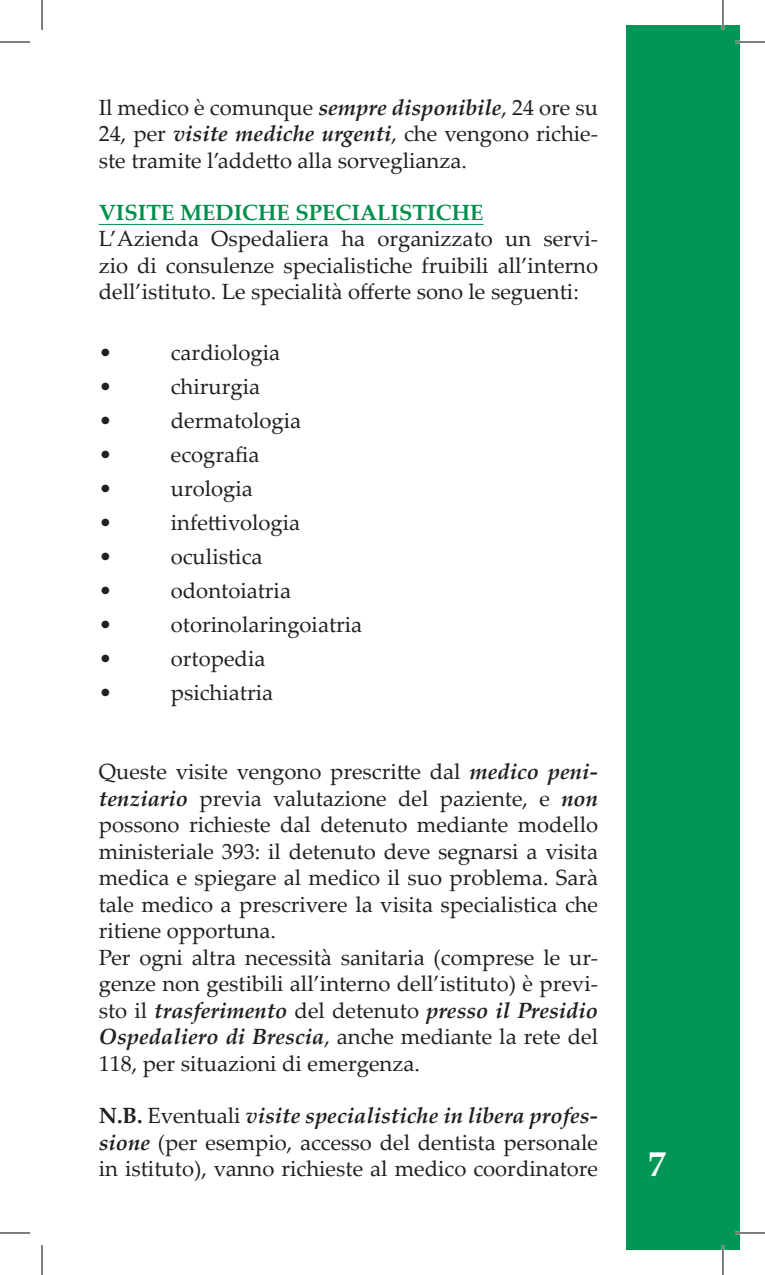
<style>
.page{position:relative;width:765px;height:1275px;background:#fff}
.page>*{position:absolute;margin:0;border:0;box-sizing:border-box;transform-origin:0 0}
.t1{font:700 36px "Palatino Linotype";color:#fff}
.t2{font:22px/26.4px "Palatino Linotype";color:#231f20;text-align:justify}
.t3{font:700 22px "Palatino Linotype";color:#008f4d}
.s1{font-weight:700;font-style:italic}
.s2{font-weight:700}
</style>
<div class="page">
<div style="left:626px;top:25px;width:113px;height:1225px;background:#019656"></div>
<hr style="left:99px;top:224px;width:384px;height:1px;background:#008f4d">
<hr style="left:734px;top:41px;width:30px;height:2px;background:#fff">
<hr style="left:734px;top:1231px;width:30px;height:3px;background:#fff">
<hr style="left:721px;top:0;width:3px;height:30px;background:#fff">
<hr style="left:721px;top:1245px;width:3px;height:30px;background:#fff">
<hr style="left:0;top:42px;width:30px;height:1px;background:#000">
<hr style="left:734px;top:42px;width:30px;height:1px;background:#000">
<hr style="left:0;top:1232px;width:30px;height:1px;background:#000">
<hr style="left:734px;top:1232px;width:30px;height:1px;background:#000">
<hr style="left:42px;top:0;width:1px;height:30px;background:#000">
<hr style="left:42px;top:1245px;width:1px;height:30px;background:#000">
<hr style="left:722px;top:0;width:1px;height:30px;background:#000">
<hr style="left:722px;top:1245px;width:1px;height:30px;background:#000">
<p class="t2" style="left:99px;top:93px;width:500px">Il medico è comunque <span class="s1">sempre disponibile</span>, 24 ore su 24, per <span class="s1">visite mediche urgenti</span>, che vengono richie&shy;ste tramite l’addetto alla sorveglianza.</p>
<p class="t3" style="left:99px;top:197px;width:52px">VISITE</p>
<p class="t3" style="left:180px;top:197px;width:37px">MEDIC</p>
<p class="t3" style="left:258px;top:197px;width:224px">HE SPECIALISTICHE</p>
<p class="t2" style="left:99px;top:225px;width:500px">L’Azienda Ospedaliera ha organizzato un servi&shy;zio di consulenze specialistiche fruibili all’interno dell’istituto. Le specialità offerte sono le seguenti:</p>
<p class="t2" style="left:99px;top:338px;width:15px">•</p>
<p class="t2" style="left:171px;top:338px;width:111px">cardiologia</p>
<p class="t2" style="left:99px;top:372px;width:15px">•</p>
<p class="t2" style="left:171px;top:372px;width:91px">chirurgia</p>
<p class="t2" style="left:99px;top:406px;width:15px">•</p>
<p class="t2" style="left:171px;top:406px;width:132px">dermatologia</p>
<p class="t2" style="left:99px;top:440px;width:15px">•</p>
<p class="t2" style="left:171px;top:440px;width:90px">ecografia</p>
<p class="t2" style="left:99px;top:474px;width:15px">•</p>
<p class="t2" style="left:171px;top:474px;width:84px">urologia</p>
<p class="t2" style="left:99px;top:508px;width:15px">•</p>
<p class="t2" style="left:171px;top:508px;width:131px">infettivologia</p>
<p class="t2" style="left:99px;top:542px;width:15px">•</p>
<p class="t2" style="left:171px;top:542px;width:93px">oculistica</p>
<p class="t2" style="left:99px;top:576px;width:15px">•</p>
<p class="t2" style="left:171px;top:576px;width:122px">odontoiatria</p>
<p class="t2" style="left:99px;top:611px;width:15px">•</p>
<p class="t2" style="left:171px;top:611px;width:193px">otorinolaringoiatria</p>
<p class="t2" style="left:99px;top:645px;width:15px">•</p>
<p class="t2" style="left:171px;top:645px;width:96px">ortopedia</p>
<p class="t2" style="left:99px;top:679px;width:15px">•</p>
<p class="t2" style="left:171px;top:679px;width:104px">psichiatria</p>
<p class="t2" style="left:99px;top:758px;width:500px;text-align:left">Queste visite vengono prescritte dal <span class="s1">medico peni&shy;tenziario</span> previa valutazione del paziente, e <span class="s1">non </span>possono richieste dal detenuto mediante modello ministeriale 393: il detenuto deve segnarsi a visita medica e spiegare al medico il suo problema. Sarà tale medico a prescrivere la visita specialistica che ritiene opportuna.<br>Per ogni altra necessità sanitaria (comprese le ur&shy;genze non gestibili all’interno dell’istituto) è previ&shy;sto il <span class="s1">trasferimento</span> del detenuto <span class="s1">presso il Presidio Ospedaliero di Brescia</span>, anche mediante la rete del 118, per situazioni di emergenza.</p>
<p class="t2" style="left:99px;top:1101px;width:500px"><span class="s2">N.B.</span> Eventuali <span class="s1">visite specialistiche in libera profes&shy;sione</span> (per esempio, accesso del dentista personale in istituto), vanno richieste al medico coordinatore</p>
<h1 class="t1" style="left:648px;top:1138px;width:19px">7</h1>
</div>
